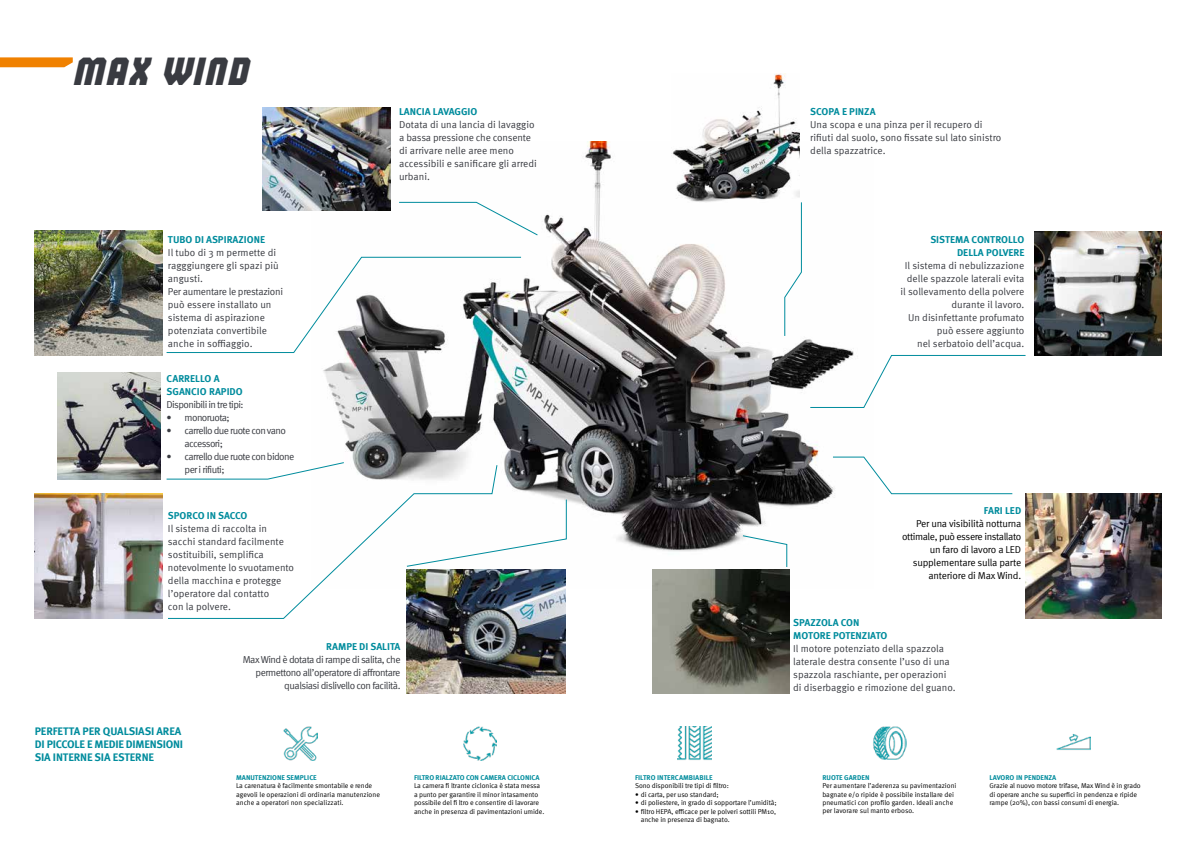
<style>
.page{position:relative;width:1191px;height:842px;background:#fff}
.page>*{position:absolute;margin:0;border:0;box-sizing:border-box;transform-origin:0 0}
.t1{font:39px "Commando";letter-spacing:.06em;color:#393b41}
.t2{font:700 11px/13.2px "Meta Pro";letter-spacing:-.015em;color:#008c9d}
.t3{font:10px/13px "Meta Pro";letter-spacing:-.005em;color:#393b41}
.t4{font:700 10px/13px "Meta Pro";color:#008c9d}
.t5{font:10px/13px "Meta Pro";letter-spacing:-.025em;color:#000;text-align:right}
.t6{font:10px/13px "Meta Pro";letter-spacing:-.06em;color:#393b41}
.t7{font:10px/13px "Meta Pro";letter-spacing:-.05em;color:#393b41;text-align:right}
.t8{font:7px/8.4px "Meta Pro";letter-spacing:-.01em;color:#000}
.t9{font:700 7px "Meta Pro";color:#008c9d}
</style>
<div class="page">
<img style="left:323px;top:142px;width:542px;height:446px">
<svg style="left:0;top:57px;width:73px;height:10px"></svg>
<img style="left:652px;top:569px;width:137px;height:125px">
<img style="left:284px;top:726px;width:33px;height:34px">
<img style="left:873px;top:726px;width:33px;height:33px">
<img style="left:1034px;top:231px;width:127px;height:124px">
<img style="left:35px;top:231px;width:127px;height:124px">
<img style="left:1025px;top:494px;width:136px;height:124px">
<img style="left:35px;top:494px;width:127px;height:124px">
<img style="left:671px;top:73px;width:128px;height:129px">
<img style="left:407px;top:569px;width:158px;height:125px">
<img style="left:463px;top:726px;width:34px;height:34px">
<img style="left:678px;top:726px;width:34px;height:34px">
<img style="left:1056px;top:734px;width:34px;height:16px">
<svg style="left:166px;top:257px;width:355px;height:96px"></svg>
<svg style="left:399px;top:202px;width:139px;height:33px"></svg>
<svg style="left:784px;top:202px;width:17px;height:134px"></svg>
<svg style="left:810px;top:355px;width:215px;height:53px"></svg>
<svg style="left:742px;top:535px;width:45px;height:32px"></svg>
<svg style="left:497px;top:499px;width:69px;height:68px"></svg>
<img style="left:58px;top:373px;width:102px;height:106px">
<svg style="left:832px;top:457px;width:180px;height:37px"></svg>
<svg style="left:166px;top:462px;width:178px;height:17px"></svg>
<svg style="left:168px;top:465px;width:329px;height:154px"></svg>
<img style="left:263px;top:107px;width:127px;height:104px">
<h1 class="t1" style="left:75px;top:57px;width:176px">MAX WIND</h1>
<p class="t4" style="left:168px;top:233px;width:99px">TUBO DI ASPIRAZIONE</p>
<p class="t3" style="left:168px;top:246px;width:117px">Il tubo di 3 m permette di ragggiungere gli spazi più angusti.<br>Per aumentare le prestazioni può essere installato un sistema di aspirazione potenziata convertibile anche in soffiaggio.</p>
<p class="t4" style="left:167px;top:371px;width:78px">CARRELLO A<br>SGANCIO RAPIDO</p>
<p class="t6" style="left:167px;top:398px;width:78px">Disponibili in tre tipi:</p>
<p class="t6" style="left:167px;top:411px;width:65px">• monoruota;</p>
<p class="t6" style="left:185px;top:424px;width:103px;text-indent:-18px">• carrello due ruote con vano accessori;</p>
<p class="t6" style="left:185px;top:450px;width:111px;text-indent:-18px">• carrello due ruote con bidone per i rifiuti;</p>
<p class="t4" style="left:168px;top:509px;width:81px">SPORCO IN SACCO</p>
<p class="t3" style="left:168px;top:522px;width:128px">Il sistema di raccolta in sacchi standard facilmente sostituibili, semplifica notevolmente lo svuotamento della macchina e protegge l’operatore dal contatto<br>con la polvere.</p>
<p class="t4" style="left:399px;top:104px;width:80px">LANCIA LAVAGGIO</p>
<p class="t3" style="left:399px;top:117px;width:139px">Dotata di una lancia di lavaggio a bassa pressione che consente di arrivare nelle aree meno accessibili e sanificare gli arredi urbani.</p>
<p class="t2" style="left:35px;top:724px;width:150px">PERFETTA PER QUALSIASI AREA<br>DI PICCOLE E MEDIE DIMENSIONI<br>SIA INTERNE SIA ESTERNE</p>
<p class="t4" style="left:326px;top:640px;width:76px">RAMPE DI SALITA</p>
<p class="t7" style="left:243px;top:653px;width:159px">Max Wind è dotata di rampe di salita, che permettono all’operatore di affrontare qualsiasi dislivello con facilità.</p>
<p class="t9" style="left:236px;top:772px;width:82px">MANUTENZIONE SEMPLICE</p>
<p class="t8" style="left:236px;top:781px;width:145px">La carenatura è facilmente smontabile e rende agevoli le operazioni di ordinaria manutenzione anche a operatori non specializzati.</p>
<p class="t9" style="left:414px;top:772px;width:127px">FILTRO RIALZATO CON CAMERA CICLONICA</p>
<p class="t8" style="left:414px;top:781px;width:132px">La camera fi ltrante ciclonica è stata messa a punto per garantire il minor intasamento possibile del fi ltro e consentire di lavorare anche in presenza di pavimentazioni umide.</p>
<p class="t4" style="left:810px;top:104px;width:67px">SCOPA E PINZA</p>
<p class="t3" style="left:810px;top:117px;width:192px">Una scopa e una pinza per il recupero di rifiuti dal suolo, sono fissate sul lato sinistro della spazzatrice.</p>
<p class="t4" style="left:930px;top:232px;width:95px;text-align:right">SISTEMA CONTROLLO<br>DELLA POLVERE</p>
<p class="t3" style="left:900px;top:258px;width:125px;text-align:right">Il sistema di nebulizzazione delle spazzole laterali evita il sollevamento della polvere durante il lavoro.<br>Un disinfettante profumato può essere aggiunto<br>nel serbatoio dell’acqua.</p>
<p class="t4" style="left:983px;top:503px;width:39px">FARI LED</p>
<p class="t5" style="left:902px;top:516px;width:121px">Per una visibilità notturna ottimale, può essere installato un faro di lavoro a LED supplementare sulla parte anteriore di Max Wind.</p>
<p class="t4" style="left:793px;top:615px;width:96px">SPAZZOLA CON<br>MOTORE POTENZIATO</p>
<p class="t3" style="left:793px;top:641px;width:164px">Il motore potenziato della spazzola laterale destra consente l’uso di una spazzola raschiante, per operazioni di diserbaggio e rimozione del guano.</p>
<p class="t9" style="left:635px;top:772px;width:79px">FILTRO INTERCAMBIABILE</p>
<p class="t8" style="left:635px;top:781px;width:95px">Sono disponibili tre tipi di filtro:</p>
<p class="t8" style="left:635px;top:790px;width:85px">• di carta, per uso standard;</p>
<p class="t8" style="left:635px;top:798px;width:143px">• di poliestere, in grado di sopportare l’umidità;</p>
<p class="t8" style="left:641px;top:806px;width:137px;text-indent:-6px">• filtro HEPA, efficace per le polveri sottili PM10, anche in presenza di bagnato.</p>
<p class="t9" style="left:822px;top:772px;width:49px">RUOTE GARDEN</p>
<p class="t8" style="left:822px;top:781px;width:136px">Per aumentare l’aderenza su pavimentazioni bagnate e/o ripide è possibile installare dei pneumatici con profilo garden. Ideali anche per lavorare sul manto erboso.</p>
<p class="t9" style="left:989px;top:772px;width:68px">LAVORO IN PENDENZA</p>
<p class="t8" style="left:989px;top:781px;width:153px">Grazie al nuovo motore trifase, Max Wind è in grado di operare anche su superfici in pendenza e ripide rampe (20%), con bassi consumi di energia.</p>
</div>
